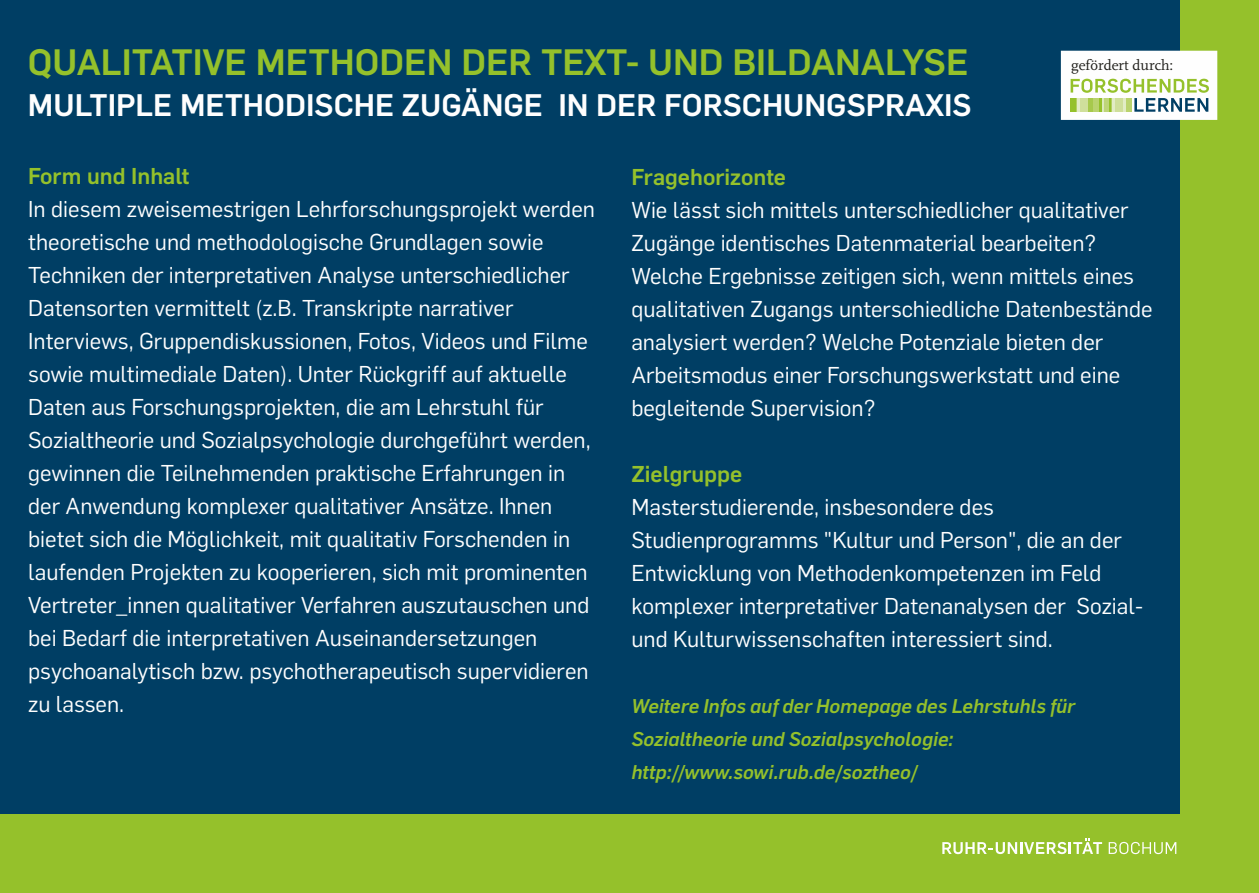
<style>
.page{position:relative;width:1259px;height:893px;background:#95c12b}
.page>*{position:absolute;margin:0;border:0;box-sizing:border-box;transform-origin:0 0}
.t1{font:700 36px "Rub Flama";color:#95c12b}
.t2{font:700 30.6px "Rub Flama";color:#fefefe}
.t3{font:22.5px/33px "Rub Flama";color:#fefefe}
.t4{font:700 22.5px "Rub Flama";color:#95c12b}
.t5{font:italic 700 19.5px/33px "Rub Flama";color:#95c12b}
.t6{font:15px "RUB Scala MZ";color:#1c1b17}
.s1{color:#003e64}
</style>
<div class="page">
<div style="left:0;top:0;width:1179px;height:814px;background:#003e64"></div>
<svg style="left:1108px;top:842px;width:68px;height:12px"></svg>
<svg style="left:942px;top:839px;width:160px;height:15px"></svg>
<svg style="left:1060px;top:50px;width:158px;height:71px;background:#dde7d7"></svg>
<h1 class="t1" style="left:28px;top:41px;width:942px">QUALITATIVE METHODEN DER TEXT- UND BILDANALYSE</h1>
<h2 class="t2" style="left:28px;top:87px;width:945px">MULTIPLE METHODISCHE ZUGÄNGE IN DER FORSCHUNGSPRAXIS</h2>
<p class="t6" style="left:1071px;top:59px;width:104px">gefördert durch:</p>
<p class="t4" style="left:0;top:163px;width:191px"><span class="s1">■</span> Form und Inhalt</p>
<p class="t3" style="left:28px;top:193px;width:568px;text-indent:-28px"><span class="s1">■</span> In diesem zweisemestrigen Lehrforschungsprojekt werden theoretische und methodologische Grundlagen sowie Techniken der interpretativen Analyse unterschiedlicher Datensorten vermittelt (z.B. Transkripte narrativer Interviews, Gruppendiskussionen, Fotos, Videos und Filme sowie multimediale Daten). Unter Rückgriff auf aktuelle Daten aus Forschungsprojekten, die am Lehrstuhl für Sozialtheorie und Sozialpsychologie durchgeführt werden, gewinnen die Teilnehmenden praktische Erfahrungen in der Anwendung komplexer qualitativer Ansätze. Ihnen bietet sich die Möglichkeit, mit qualitativ Forschenden in laufenden Projekten zu kooperieren, sich mit prominenten Vertreter_innen qualitativer Verfahren auszutauschen und bei Bedarf die interpretativen Auseinandersetzungen psychoanalytisch bzw. psychotherapeutisch supervidieren zu lassen.</p>
<p class="t4" style="left:590px;top:163px;width:197px"><span class="s1">■</span> Fragehorizonte</p>
<p class="t3" style="left:631px;top:193px;width:523px;text-indent:-41px"><span class="s1">■</span> Wie lässt sich mittels unterschiedlicher qualitativer Zugänge identisches Datenmaterial bearbeiten?<br>Welche Ergebnisse zeitigen sich, wenn mittels eines qualitativen Zugangs unterschiedliche Datenbestände analysiert werden? Welche Potenziale bieten der Arbeitsmodus einer Forschungswerkstatt und eine begleitende Supervision?</p>
<p class="t4" style="left:590px;top:460px;width:154px"><span class="s1">■</span> Zielgruppe</p>
<p class="t3" style="left:631px;top:490px;width:513px;text-indent:-41px"><span class="s1">■</span> Masterstudierende, insbesondere des Studienprogramms "Kultur und Person", die an der Entwicklung von Methodenkompetenzen im Feld komplexer interpretativer Datenanalysen der Sozial&shy;und Kulturwissenschaften interessiert sind.</p>
<p class="t5" style="left:631px;top:689px;width:445px;text-indent:-41px"><span class="s1">■</span> Weitere Infos auf der Homepage des Lehrstuhls für<br>Sozialtheorie und Sozialpsychologie: http://www.sowi.rub.de/soztheo/</p>
</div>
